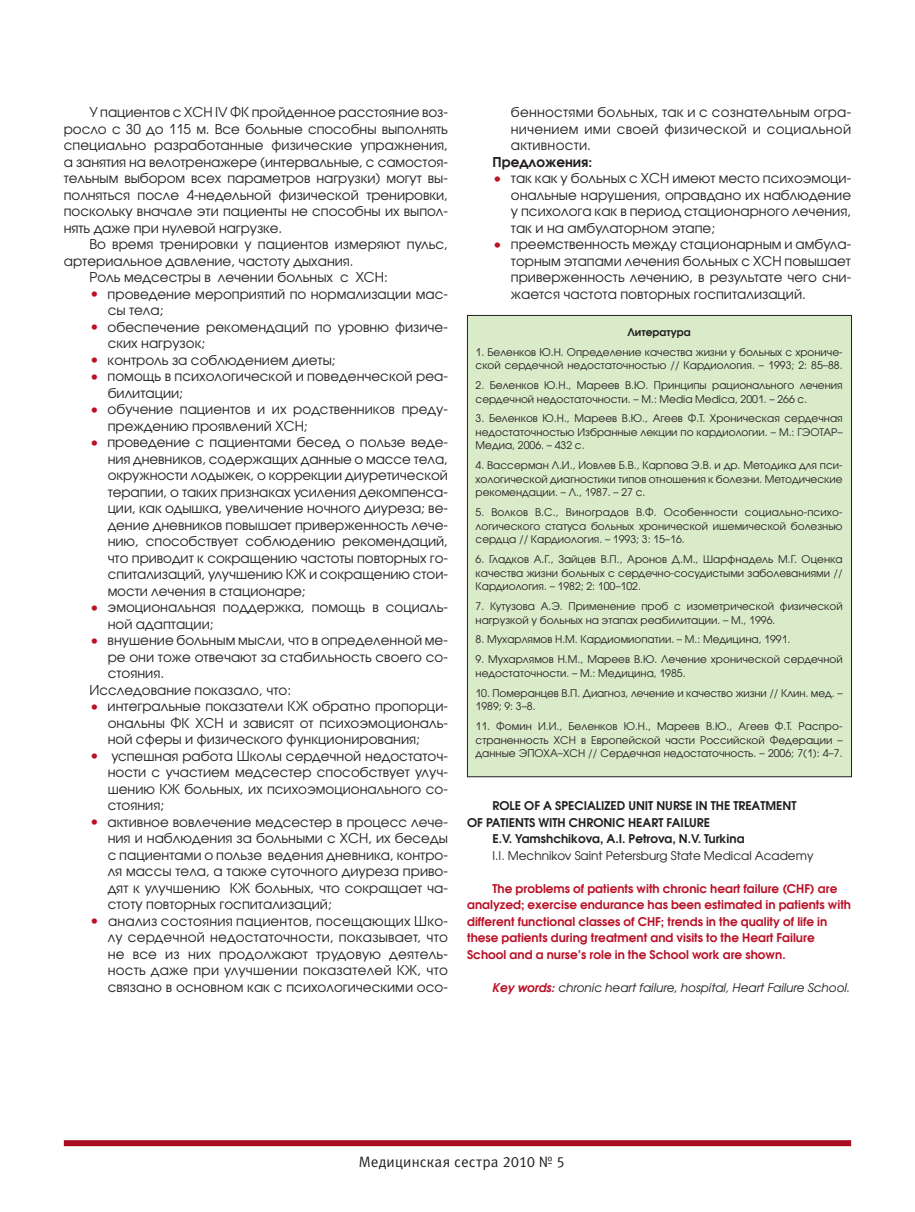
<style>
.page{position:relative;width:915px;height:1212px;background:#fff}
.page>*{position:absolute;margin:0;border:0;box-sizing:border-box;transform-origin:0 0}
.t1{font:15px "Meta C";letter-spacing:.01em;color:#231f20}
.t2{font:13.5px/16.5px "Avant Garde Gothic C";color:#231f20;text-align:justify}
.t3{font:600 13.5px "Avant Garde Gothic C";color:#231f20}
.t4{font:600 12px/16.5px "Avant Garde Gothic C";color:#ba1127}
.t5{font:600 12px "Avant Garde Gothic C";color:#231f20}
.t6{font:italic 12px "Avant Garde Gothic C";color:#231f20}
.t7{font:12px "Avant Garde Gothic C";color:#231f20}
.t8{font:10.5px/13.5px "Avant Garde Gothic C";color:#231f20}
.t9{font:600 10.5px "Avant Garde Gothic C";color:#231f20}
.s1{font-size:16.5px;color:#ba1127}
.s2{font-weight:600;color:#ba1127}
</style>
<div class="page">
<div style="left:467px;top:315px;width:384px;height:462px;background:#daebca"></div>
<div style="left:64px;top:1140px;width:786px;height:6px;background:#a90c20"></div>
<p class="t2" style="left:64px;top:104px;width:385px;text-indent:26px">У пациентов с ХСН IV ФК пройденное расстояние воз&shy;росло с 30 до 115 м. Все больные способны выполнять специально разработанные физические упражнения, а занятия на велотренажере (интервальные, с самостоя&shy;тельным выбором всех параметров нагрузки) могут вы&shy;полняться после 4-недельной физической тренировки, поскольку вначале эти пациенты не способны их выпол&shy;нять даже при нулевой нагрузке.</p>
<p class="t2" style="left:89px;top:236px;width:360px">Во время тренировки у пациентов измеряют пульс,</p>
<p class="t2" style="left:64px;top:252px;width:291px">артериальное давление, частоту дыхания.</p>
<p class="t2" style="left:89px;top:269px;width:300px">Роль медсестры в лечении больных с ХСН:</p>
<p class="t2" style="left:108px;top:285px;width:341px;text-indent:-18px"><span class="s1">•</span> проведение мероприятий по нормализации мас&shy;сы тела;</p>
<p class="t2" style="left:108px;top:318px;width:341px;text-indent:-18px"><span class="s1">•</span> обеспечение рекомендаций по уровню физиче&shy;ских нагрузок;</p>
<p class="t2" style="left:89px;top:351px;width:248px"><span class="s1">•</span> контроль за соблюдением диеты;</p>
<p class="t2" style="left:108px;top:368px;width:341px;text-indent:-18px"><span class="s1">•</span> помощь в психологической и поведенческой реа&shy;билитации;</p>
<p class="t2" style="left:108px;top:401px;width:341px;text-indent:-18px"><span class="s1">•</span> обучение пациентов и их родственников преду&shy;преждению проявлений ХСН;</p>
<p class="t2" style="left:108px;top:434px;width:341px;text-indent:-18px"><span class="s1">•</span> проведение с пациентами бесед о пользе веде&shy;ния дневников, содержащих данные о массе тела, окружности лодыжек, о коррекции диуретической терапии, о таких признаках усиления декомпенса&shy;ции, как одышка, увеличение ночного диуреза; ве&shy;дение дневников повышает приверженность лече&shy;нию, способствует соблюдению рекомендаций, что приводит к сокращению частоты повторных го&shy;спитализаций, улучшению КЖ и сокращению стои&shy;мости лечения в стационаре;</p>
<p class="t2" style="left:108px;top:599px;width:341px;text-indent:-18px"><span class="s1">•</span> эмоциональная поддержка, помощь в социаль&shy;ной адаптации;</p>
<p class="t2" style="left:89px;top:632px;width:360px"><span class="s1">•</span> внушение больным мысли, что в определенной ме-</p>
<p class="t2" style="left:108px;top:648px;width:341px">ре они тоже отвечают за стабильность своего со-</p>
<p class="t2" style="left:108px;top:665px;width:58px">стояния.</p>
<p class="t2" style="left:89px;top:681px;width:203px">Исследование показало, что:</p>
<p class="t2" style="left:108px;top:698px;width:341px;text-indent:-18px"><span class="s1">•</span> интегральные показатели КЖ обратно пропорци&shy;ональны ФК ХСН и зависят от психоэмоциональ&shy;ной сферы и физического функционирования;</p>
<p class="t2" style="left:108px;top:747px;width:341px;text-indent:-18px"><span class="s1">•</span> успешная работа Школы сердечной недостаточ&shy;ности с участием медсестер способствует улуч&shy;шению КЖ больных, их психоэмоционального со&shy;стояния;</p>
<p class="t2" style="left:108px;top:813px;width:341px;text-indent:-18px"><span class="s1">•</span> активное вовлечение медсестер в процесс лече&shy;ния и наблюдения за больными с ХСН, их беседы с пациентами о пользе ведения дневника, контро&shy;ля массы тела, а также суточного диуреза приво&shy;дят к улучшению КЖ больных, что сокращает ча&shy;стоту повторных госпитализаций;</p>
<p class="t2" style="left:108px;top:912px;width:341px;text-indent:-18px"><span class="s1">•</span> анализ состояния пациентов, посещающих Шко&shy;лу сердечной недостаточности, показывает, что не все из них продолжают трудовую деятель&shy;ность даже при улучшении показателей КЖ, что связано в основном как с психологическими осо-</p>
<p class="t2" style="left:510px;top:104px;width:341px">бенностями больных, так и с сознательным огра&shy;ничением ими своей физической и социальной активности.</p>
<p class="t3" style="left:492px;top:153px;width:101px">Предложения:</p>
<p class="t2" style="left:510px;top:170px;width:341px;text-indent:-18px"><span class="s1">•</span> так как у больных с ХСН имеют место психоэмоци&shy;ональные нарушения, оправдано их наблюдение у психолога как в период стационарного лечения, так и на амбулаторном этапе;</p>
<p class="t2" style="left:510px;top:236px;width:341px;text-indent:-18px"><span class="s1">•</span> преемственность между стационарным и амбула&shy;торным этапами лечения больных с ХСН повышает приверженность лечению, в результате чего сни&shy;жается частота повторных госпитализаций.</p>
<p class="t9" style="left:627px;top:326px;width:65px">Литература</p>
<p class="t8" style="left:475px;top:345px;width:368px">1. Беленков Ю.Н. Определение качества жизни у больных с хрониче&shy;ской сердечной недостаточностью // Кардиология. – 1993; 2: 85–88.</p>
<p class="t8" style="left:475px;top:378px;width:368px">2. Беленков Ю.Н., Мареев В.Ю. Принципы рационального лечения сердечной недостаточности. – М.: Media Medica, 2001. – 266 с.</p>
<p class="t8" style="left:475px;top:412px;width:368px;text-align:justify">3. Беленков Ю.Н., Мареев В.Ю., Агеев Ф.Т. Хроническая сердечная недостаточностью Избранные лекции по кардиологии. – М.: ГЭОТАР– Медиа, 2006. – 432 с.</p>
<p class="t8" style="left:475px;top:459px;width:368px;text-align:justify">4. Вассерман Л.И., Иовлев Б.В., Карпова Э.В. и др. Методика для пси&shy;хологической диагностики типов отношения к болезни. Методические рекомендации. – Л., 1987. – 27 с.</p>
<p class="t8" style="left:475px;top:506px;width:368px;text-align:justify">5. Волков В.С., Виноградов В.Ф. Особенности социально-психо&shy;логического статуса больных хронической ишемической болезнью сердца // Кардиология. – 1993; 3: 15–16.</p>
<p class="t8" style="left:475px;top:552px;width:368px;text-align:justify">6. Гладков А.Г., Зайцев В.П., Аронов Д.М., Шарфнадель М.Г. Оценка качества жизни больных с сердечно-сосудистыми заболеваниями // Кардиология. – 1982; 2: 100–102.</p>
<p class="t8" style="left:475px;top:599px;width:368px">7. Кутузова А.Э. Применение проб с изометрической физической нагрузкой у больных на этапах реабилитации. – М., 1996.</p>
<p class="t8" style="left:475px;top:633px;width:316px">8. Мухарлямов Н.М. Кардиомиопатии. – М.: Медицина, 1991.</p>
<p class="t8" style="left:475px;top:653px;width:368px">9. Мухарлямов Н.М., Мареев В.Ю. Лечение хронической сердечной недостаточности. – М.: Медицина, 1985.</p>
<p class="t8" style="left:475px;top:686px;width:368px">10. Померанцев В.П. Диагноз, лечение и качество жизни // Клин. мед. –<br>1989; 9: 3–8.</p>
<p class="t8" style="left:475px;top:719px;width:368px;text-align:justify">11. Фомин И.И., Беленков Ю.Н., Мареев В.Ю., Агеев Ф.Т. Распро&shy;страненность ХСН в Европейской части Российской Федерации – данные ЭПОХА–ХСН // Сердечная недостаточность. – 2006; 7(1): 4–7.</p>
<p class="t5" style="left:492px;top:798px;width:305px">ROLE OF A SPECIALIZED UNIT NURSE IN THE TREATMENT</p>
<p class="t5" style="left:467px;top:815px;width:244px">OF PATIENTS WITH CHRONIC HEART FAILURE</p>
<p class="t5" style="left:492px;top:831px;width:253px">E.V. Yamshchikova, A.I. Petrova, N.V. Turkina</p>
<p class="t7" style="left:492px;top:848px;width:322px">I.I. Mechnikov Saint Petersburg State Medical Academy</p>
<p class="t4" style="left:467px;top:880px;width:385px;text-indent:26px">The problems of patients with chronic heart failure (CHF) are analyzed; exercise endurance has been estimated in patients with different functional classes of CHF; trends in the quality of life in these patients during treatment and visits to the Heart Failure School and a nurse’s role in the School work are shown.</p>
<p class="t6" style="left:492px;top:980px;width:359px"><span class="s2">Key words:</span> chronic heart failure, hospital, Heart Failure School.</p>
<p class="t1" style="left:358px;top:1153px;width:207px">Медицинская сестра 2010 № 5</p>
</div>
